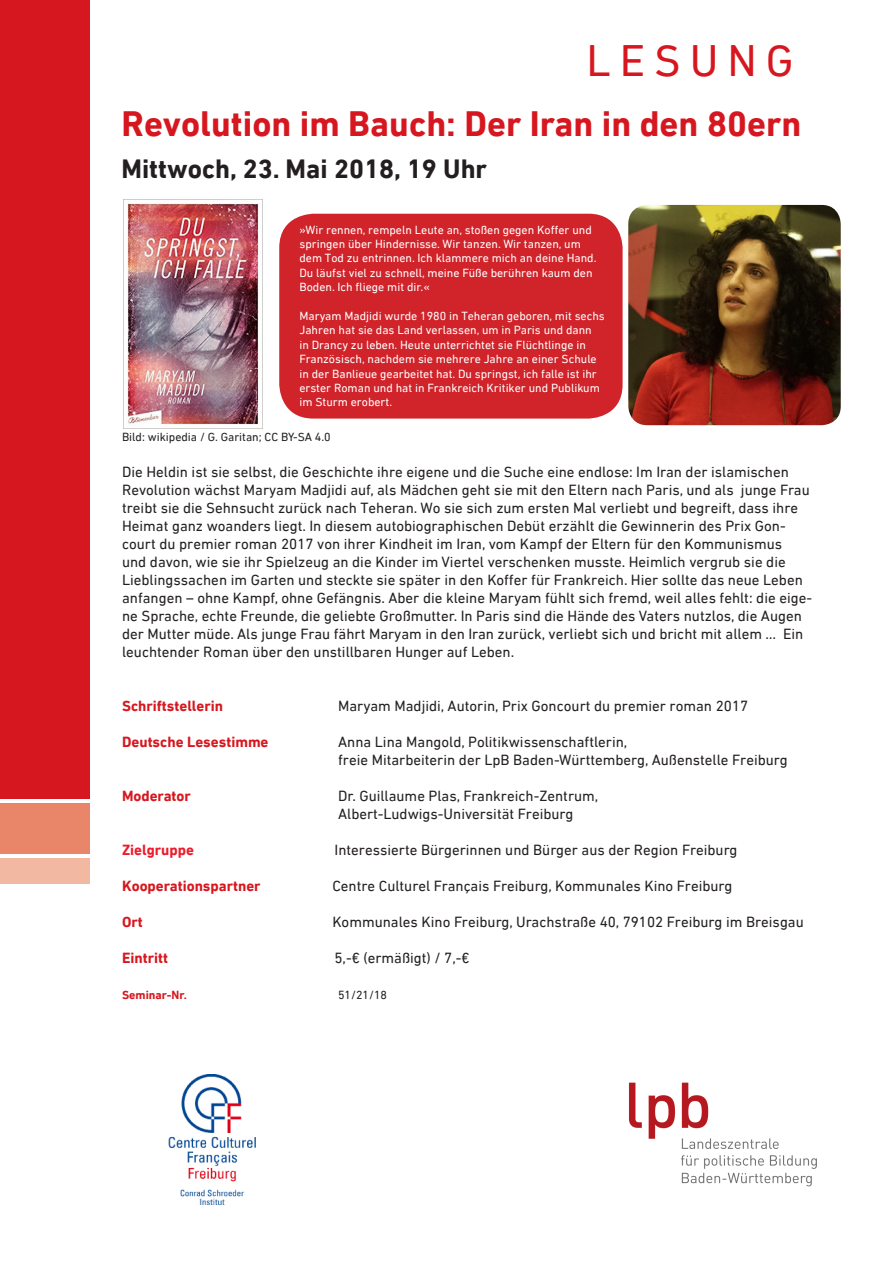
<style>
.page{position:relative;width:893px;height:1263px;background:#fff}
.page>*{position:absolute;margin:0;border:0;box-sizing:border-box;transform-origin:0 0}
.t1{font:45px "DIN Next LT Pro";letter-spacing:.2em;color:#d7171f}
.t2{font:700 36px "DIN Next LT Pro";color:#d7171f}
.t3{font:700 27px "DIN Next LT Pro";color:#231f20}
.t4{font:15px/18px "DIN Next LT Pro";color:#231f20}
.t5{font:700 15px "DIN Next LT Pro";color:#d7171f}
.t6{font:700 15px "DIN Next LT Pro";color:#ee1b2d}
.t7{font:12px/14.4px "DIN Next LT Pro";color:#fff}
.t8{font:12px "DIN Next LT Pro";color:#231f20}
.t9{font:700 12px "DIN Next LT Pro";color:#d7171f}
</style>
<div class="page">
<div style="left:0;top:0;width:89px;height:798px;background:#d7171f"></div>
<div style="left:0;top:859px;width:89px;height:25px;background:#f3b8a1"></div>
<div style="left:0;top:803px;width:89px;height:51px;background:#e98569"></div>
<img style="left:168px;top:1074px;width:88px;height:131px">
<div style="left:279px;top:214px;width:344px;height:205px;background:#d1232a;border-radius:34px"></div>
<img style="left:628px;top:205px;width:213px;height:220px">
<img style="left:124px;top:199px;width:139px;height:229px">
<img style="left:628px;top:1082px;width:189px;height:105px">
<p class="t1" style="left:587px;top:35px;width:209px">LESUNG</p>
<p class="t2" style="left:122px;top:103px;width:681px">Revolution im Bauch: Der Iran in den 80ern</p>
<p class="t3" style="left:122px;top:153px;width:367px">Mittwoch, 23. Mai 2018, 19 Uhr</p>
<p class="t7" style="left:299px;top:222px;width:299px">»Wir rennen, rempeln Leute an, stoßen gegen Koffer und springen über Hindernisse. Wir tanzen. Wir tanzen, um dem Tod zu entrinnen. Ich klammere mich an deine Hand.<br>Du läufst viel zu schnell, meine Füße berühren kaum den Boden. Ich fliege mit dir.«</p>
<p class="t7" style="left:299px;top:309px;width:307px">Maryam Madjidi wurde 1980 in Teheran geboren, mit sechs Jahren hat sie das Land verlassen, um in Paris und dann<br>in Drancy zu leben. Heute unterrichtet sie Flüchtlinge in Französisch, nachdem sie mehrere Jahre an einer Schule in der Banlieue gearbeitet hat. Du springst, ich falle ist ihr erster Roman und hat in Frankreich Kritiker und Publikum im Sturm erobert.</p>
<p class="t8" style="left:122px;top:430px;width:210px">Bild: wikipedia / G. Garitan; CC BY-SA 4.0</p>
<p class="t4" style="left:122px;top:462px;width:691px">Die Heldin ist sie selbst, die Geschichte ihre eigene und die Suche eine endlose: Im Iran der islamischen Revolution wächst Maryam Madjidi auf, als Mädchen geht sie mit den Eltern nach Paris, und als junge Frau treibt sie die Sehnsucht zurück nach Teheran. Wo sie sich zum ersten Mal verliebt und begreift, dass ihre Heimat ganz woanders liegt. In diesem autobiographischen Debüt erzählt die Gewinnerin des Prix Gon&shy;court du premier roman 2017 von ihrer Kindheit im Iran, vom Kampf der Eltern für den Kommunismus<br>und davon, wie sie ihr Spielzeug an die Kinder im Viertel verschenken musste. Heimlich vergrub sie die Lieblingssachen im Garten und steckte sie später in den Koffer für Frankreich. Hier sollte das neue Leben anfangen – ohne Kampf, ohne Gefängnis. Aber die kleine Maryam fühlt sich fremd, weil alles fehlt: die eige&shy;ne Sprache, echte Freunde, die geliebte Großmutter. In Paris sind die Hände des Vaters nutzlos, die Augen der Mutter müde. Als junge Frau fährt Maryam in den Iran zurück, verliebt sich und bricht mit allem … Ein leuchtender Roman über den unstillbaren Hunger auf Leben.</p>
<p class="t5" style="left:122px;top:697px;width:102px">Schriftstellerin</p>
<p class="t4" style="left:338px;top:696px;width:412px">Maryam Madjidi, Autorin, Prix Goncourt du premier roman 2017</p>
<p class="t5" style="left:122px;top:733px;width:148px">Deutsche Lesestimme</p>
<p class="t4" style="left:338px;top:732px;width:291px">Anna Lina Mangold, Politikwissenschaftlerin,</p>
<p class="t4" style="left:338px;top:750px;width:451px">freie Mitarbeiterin der LpB Baden-Württemberg, Außenstelle Freiburg</p>
<p class="t5" style="left:122px;top:787px;width:70px">Moderator</p>
<p class="t4" style="left:338px;top:786px;width:262px">Dr. Guillaume Plas, Frankreich-Zentrum,</p>
<p class="t4" style="left:338px;top:804px;width:237px">Albert-Ludwigs-Universität Freiburg</p>
<p class="t6" style="left:122px;top:841px;width:73px">Zielgruppe</p>
<p class="t4" style="left:334px;top:840px;width:405px">Interessierte Bürgerinnen und Bürger aus der Region Freiburg</p>
<p class="t5" style="left:122px;top:877px;width:140px">Kooperationspartner</p>
<p class="t4" style="left:332px;top:876px;width:401px">Centre Culturel Français Freiburg, Kommunales Kino Freiburg</p>
<p class="t5" style="left:122px;top:913px;width:22px">Ort</p>
<p class="t4" style="left:332px;top:912px;width:473px">Kommunales Kino Freiburg, Urachstraße 40, 79102 Freiburg im Breisgau</p>
<p class="t5" style="left:122px;top:949px;width:48px">Eintritt</p>
<p class="t4" style="left:334px;top:948px;width:137px">5,-€ (ermäßigt) / 7,-€</p>
<p class="t9" style="left:122px;top:987px;width:66px">Seminar-Nr.</p>
<p class="t8" style="left:338px;top:988px;width:51px">51/21/18</p>
</div>
